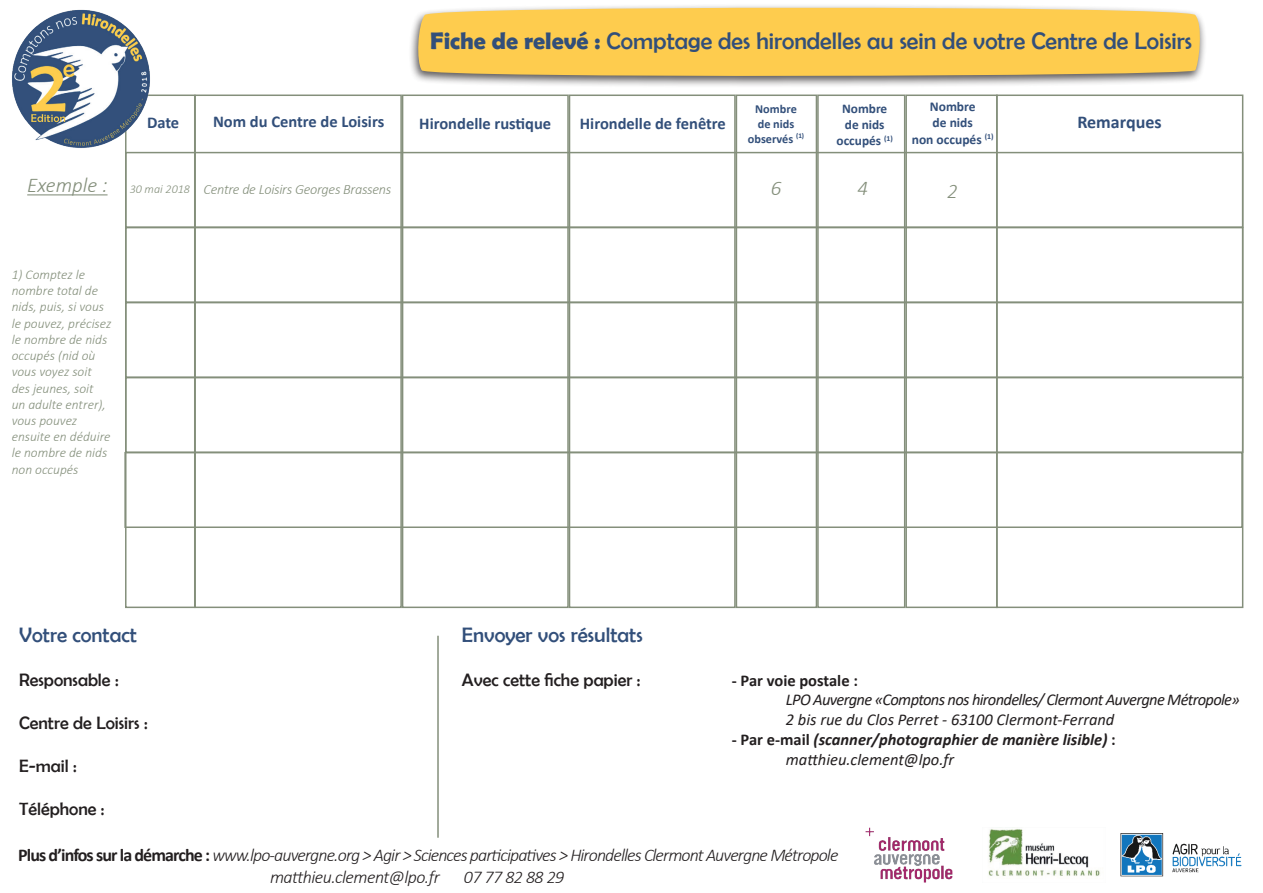
<style>
.page{position:relative;width:1263px;height:893px;background:#fff}
.page>*{position:absolute;margin:0;border:0;box-sizing:border-box;transform-origin:0 0}
.t1{font:24px "Berlin Sans FB";color:#324f7a}
.t2{font:21px "Berlin Sans FB";color:#324f7a}
.t3{font:italic 300 21px "Calibri";color:#848f7b}
.t4{font:italic 300 18px/21.6px "Calibri";letter-spacing:-.05em;color:#231f20}
.t5{font:18px "Berlin Sans FB";color:#231f20}
.t6{font:700 18px "Calibri";color:#324f7a}
.t7{font:italic 16.5px/19.8px "Calibri";letter-spacing:-.04em;color:#231f20}
.t8{font:italic 700 16.5px/19.8px "Calibri";color:#231f20}
.t9{font:700 16.5px "Calibri";color:#324f7a}
.t10{font:700 16.5px "Calibri";color:#231f20}
.t11{font:italic 300 14.25px "Calibri";letter-spacing:-.02em;color:#848f7b}
.t12{font:italic 300 13.5px/16.2px "Calibri";color:#848f7b}
.t13{font:700 13.5px/16.2px "Calibri";color:#324f7a;text-align:center}
.t14{font:700 13.35px/15.9px "Calibri";color:#324f7a;text-align:center}
.t15{font:700 12.3px/14.7px "Calibri";color:#324f7a;text-align:center}
.s1{font-family:"Berlin Sans FB Demi";font-weight:700}
.s2{font-size:21px}
.s3{font-size:12px}
.s4{font-style:normal}
.s5{font-weight:400}
.s6{font-weight:700;font-style:normal}
</style>
<div class="page">
<div style="left:194px;top:95px;width:208px;height:513px;border:2px solid #848f7b"></div>
<div style="left:569px;top:95px;width:167px;height:513px;border:2px solid #848f7b"></div>
<div style="left:402px;top:95px;width:167px;height:513px;border:2px solid #848f7b"></div>
<div style="left:736px;top:95px;width:81px;height:513px;border:2px solid #848f7b"></div>
<div style="left:125px;top:152px;width:1118px;height:76px;border:2px solid #848f7b"></div>
<div style="left:125px;top:227px;width:1118px;height:76px;border:2px solid #848f7b"></div>
<div style="left:125px;top:302px;width:1118px;height:76px;border:2px solid #848f7b"></div>
<div style="left:125px;top:377px;width:1118px;height:76px;border:2px solid #848f7b"></div>
<div style="left:124px;top:452px;width:1119px;height:76px;border:2px solid #848f7b"></div>
<hr style="left:27px;top:194px;width:81px;height:1px;background:#848f7b">
<hr style="left:437px;top:636px;width:2px;height:202px;background:#848f7b">
<div style="left:817px;top:95px;width:88px;height:513px;border:2px solid #848f7b"></div>
<div style="left:905px;top:95px;width:93px;height:513px;border:2px solid #848f7b"></div>
<img style="left:12px;top:9px;width:140px;height:139px">
<img style="left:988px;top:827px;width:112px;height:50px">
<img style="left:1120px;top:833px;width:122px;height:44px">
<img style="left:865px;top:827px;width:88px;height:56px">
<div style="left:408px;top:3px;width:799px;height:85px;background:#231f20;opacity:.75"></div>
<svg style="left:416px;top:5px;width:787px;height:74px;background:#f6ca5c"></svg>
<h1 class="t1" style="left:430px;top:28px;width:763px"><span class="s1">Fiche de relevé :</span> Comptage des hirondelles au sein de votre Centre de Loisirs</h1>
<p class="t9" style="left:147px;top:111px;width:34px">Date</p>
<p class="t9" style="left:213px;top:110px;width:173px">Nom du Centre de Loisirs</p>
<p class="t9" style="left:419px;top:112px;width:133px">Hirondelle rustique</p>
<p class="t9" style="left:580px;top:112px;width:148px">Hirondelle de fenêtre</p>
<p class="t15" style="left:748px;top:102px;width:58px">Nombre de nids observés <sup>(1)</sup></p>
<p class="t14" style="left:836px;top:101px;width:58px">Nombre de nids occupés <sup>(1)</sup></p>
<p class="t13" style="left:912px;top:99px;width:83px">Nombre<br>de nids<br>non occupés <sup>(1)</sup></p>
<p class="t11" style="left:27px;top:180px;width:366px"><span class="s2">Exemple :</span> <span class="s3">30 mai 2018</span> Centre de Loisirs Georges Brassens</p>
<h2 class="t3" style="left:771px;top:175px;width:12px">6</h2>
<p class="t12" style="left:12px;top:266px;width:101px">1) Comptez le nombre total de nids, puis, si vous le pouvez, précisez le nombre de nids occupés (nid où vous voyez soit des jeunes, soit<br>un adulte entrer), vous pouvez ensuite en déduire le nombre de nids non occupés</p>
<h2 class="t3" style="left:857px;top:175px;width:12px">4</h2>
<h2 class="t3" style="left:947px;top:178px;width:12px">2</h2>
<h3 class="t6" style="left:1077px;top:109px;width:86px">Remarques</h3>
<h2 class="t2" style="left:19px;top:624px;width:119px">Votre contact</h2>
<h3 class="t5" style="left:19px;top:669px;width:101px">Responsable :</h3>
<h3 class="t5" style="left:19px;top:713px;width:130px">Centre de Loisirs :</h3>
<h3 class="t5" style="left:19px;top:756px;width:59px">E-mail :</h3>
<h3 class="t5" style="left:19px;top:799px;width:87px">Téléphone :</h3>
<h2 class="t2" style="left:462px;top:624px;width:182px">Envoyer vos résultats</h2>
<h3 class="t5" style="left:462px;top:669px;width:180px">Avec cette fiche papier :</h3>
<p class="t10" style="left:732px;top:668px;width:128px">- Par voie postale :</p>
<p class="t7" style="left:786px;top:689px;width:456px">LPO Auvergne «Comptons nos hirondelles/ Clermont Auvergne Métropole»<br>2 bis rue du Clos Perret - 63100 Clermont-Ferrand</p>
<p class="t8" style="left:786px;top:729px;width:331px;text-indent:-54px"><span class="s4">- Par e-mail</span> (scanner/photographier de manière lisible) <span class="s4">: </span><span class="s5">matthieu.clement@lpo.fr</span></p>
<h3 class="t4" style="left:270px;top:844px;width:570px;text-indent:-252px"><span class="s6">Plus d’infos sur la démarche :</span> www.lpo-auvergne.org &gt; Agir &gt; Sciences participatives &gt; Hirondelles Clermont Auvergne Métropole matthieu.clement@lpo.fr</h3>
<h3 class="t4" style="left:464px;top:866px;width:102px">07 77 82 88 29</h3>
</div>
